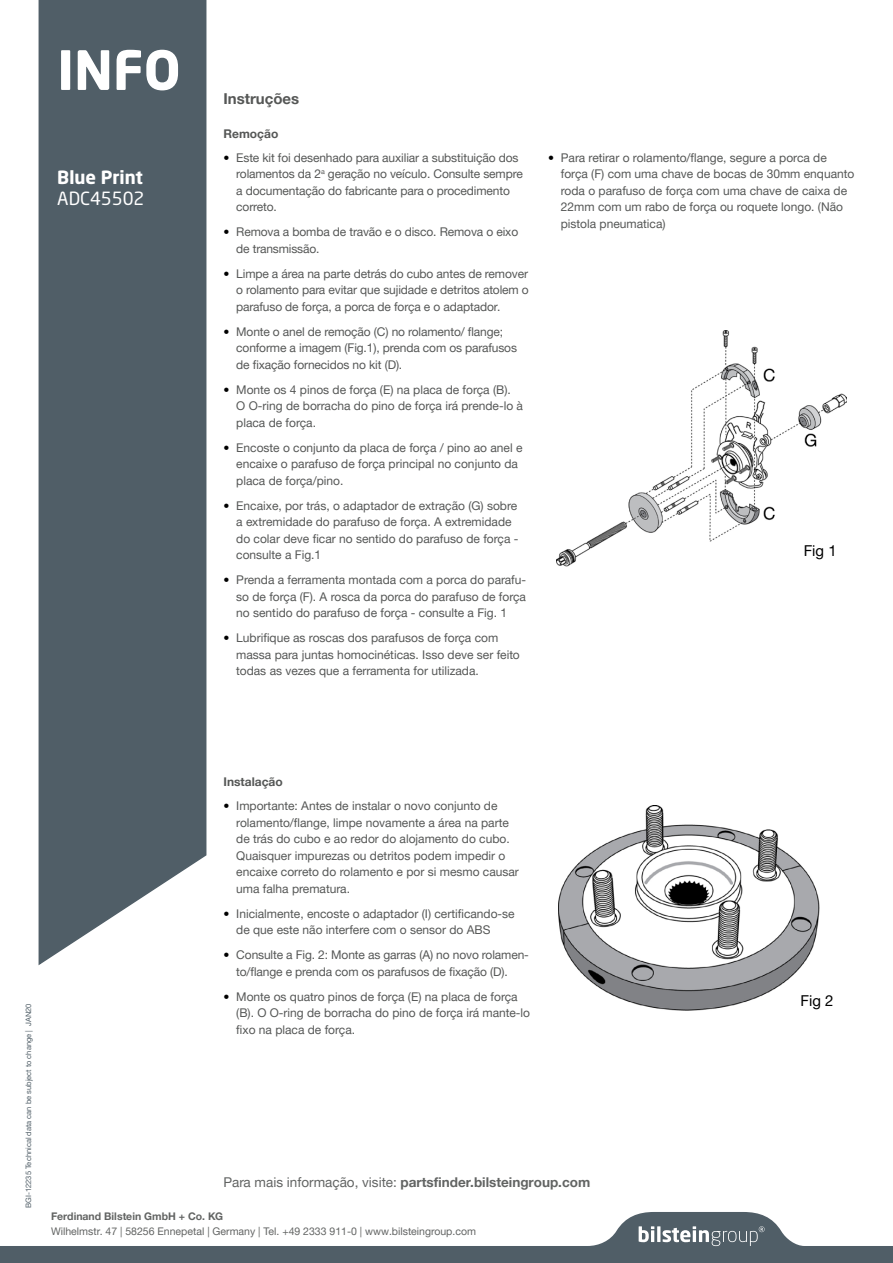
<style>
.page{position:relative;width:893px;height:1263px;background:#fff}
.page>*{position:absolute;margin:0;border:0;box-sizing:border-box;transform-origin:0 0}
.t1{font:700 53.55px "Neo Sans Pro";color:#fff}
.t2{font:700 18px "Neo Sans Pro";color:#fff}
.t3{font:18px "Neo Sans Pro";color:#fff}
.t4{font:700 15px "Helvetica Neue World 75";color:#555756}
.t5{font:15px "Helvetica Neue World 55 Roman";color:#000}
.t6{font:700 13.5px "Helvetica Neue World 75";color:#626463}
.t7{font:12px/16.5px "Helvetica Neue World 55 Roman";color:#555756}
.t8{font:700 12px "Helvetica Neue World 75";color:#555756}
.t9{font:10.5px "Helvetica Neue World 55 Roman";color:#626463}
.t10{font:700 10.5px "Helvetica Neue World 75";color:#626463}
.t11{font:7.5px "Helvetica Neue World 55 Roman";color:#505e67}
.s1{color:#000}
.s2{font-family:"Helvetica Neue World 55 Roman";font-weight:400}
</style>
<div class="page">
<div style="left:38px;top:0;width:169px;height:966px;background:#505e67"></div>
<img style="left:556px;top:330px;width:290px;height:237px">
<img style="left:558px;top:805px;width:262px;height:206px">
<svg style="left:0;top:1212px;width:893px;height:51px"></svg>
<svg style="left:639px;top:1226px;width:126px;height:20px"></svg>
<div style="left:804px;top:549px;width:80px;height:54px;background:#fff"></div>
<div style="left:800px;top:999px;width:87px;height:54px;background:#fff"></div>
<h1 class="t1" style="left:57px;top:36px;width:125px">INFO</h1>
<h2 class="t2" style="left:57px;top:166px;width:87px">Blue Print</h2>
<h2 class="t3" style="left:57px;top:187px;width:89px">ADC45502</h2>
<p class="t4" style="left:223px;top:90px;width:77px">Instruções</p>
<p class="t8" style="left:223px;top:126px;width:56px">Remoção</p>
<p class="t7" style="left:236px;top:149px;width:288px;text-indent:-13px"><span class="s1">•</span> Este kit foi desenhado para auxiliar a substituição dos rolamentos da 2<sup>a</sup> geração no veículo. Consulte sempre a documentação do fabricante para o procedimento correto.</p>
<p class="t7" style="left:236px;top:224px;width:284px;text-indent:-13px"><span class="s1">•</span> Remova a bomba de travão e o disco. Remova o eixo de transmissão.</p>
<p class="t7" style="left:236px;top:265px;width:294px;text-align:justify;text-indent:-13px"><span class="s1">•</span> Limpe a área na parte detrás do cubo antes de remover o rolamento para evitar que sujidade e detritos atolem o parafuso de força, a porca de força e o adaptador.</p>
<p class="t7" style="left:236px;top:323px;width:282px;text-indent:-13px"><span class="s1">•</span> Monte o anel de remoção (C) no rolamento/ flange; conforme a imagem (Fig.1), prenda com os parafusos de fixação fornecidos no kit (D).</p>
<p class="t7" style="left:236px;top:381px;width:288px;text-indent:-13px"><span class="s1">•</span> Monte os 4 pinos de força (E) na placa de força (B).<br>O O-ring de borracha do pino de força irá prende-lo à placa de força.</p>
<p class="t7" style="left:236px;top:439px;width:288px;text-indent:-13px"><span class="s1">•</span> Encoste o conjunto da placa de força / pino ao anel e encaixe o parafuso de força principal no conjunto da placa de força/pino.</p>
<p class="t7" style="left:236px;top:497px;width:284px;text-indent:-13px"><span class="s1">•</span> Encaixe, por trás, o adaptador de extração (G) sobre a extremidade do parafuso de força. A extremidade do colar deve ficar no sentido do parafuso de força - consulte a Fig.1</p>
<p class="t7" style="left:236px;top:572px;width:291px;text-align:justify;text-indent:-13px"><span class="s1">•</span> Prenda a ferramenta montada com a porca do parafu&shy;so de força (F). A rosca da porca do parafuso de força no sentido do parafuso de força - consulte a Fig. 1</p>
<p class="t7" style="left:236px;top:630px;width:285px;text-indent:-13px"><span class="s1">•</span> Lubrifique as roscas dos parafusos de força com massa para juntas homocinéticas. Isso deve ser feito todas as vezes que a ferramenta for utilizada.</p>
<p class="t7" style="left:561px;top:149px;width:295px;text-indent:-13px"><span class="s1">•</span> Para retirar o rolamento/flange, segure a porca de força (F) com uma chave de bocas de 30mm enquanto roda o parafuso de força com uma chave de caixa de 22mm com um rabo de força ou roquete longo. (Não pistola pneumatica)</p>
<p class="t5" style="left:804px;top:542px;width:35px">Fig 1</p>
<p class="t11" style="left:24px;top:1208px;width:206px;rotate:-90deg">BGI-12235 Technical data can be subject to change | JAN20</p>
<p class="t8" style="left:223px;top:775px;width:61px">Instalação</p>
<p class="t7" style="left:236px;top:798px;width:284px;text-indent:-13px"><span class="s1">•</span> Importante: Antes de instalar o novo conjunto de rolamento/flange, limpe novamente a área na parte de trás do cubo e ao redor do alojamento do cubo.<br>Quaisquer impurezas ou detritos podem impedir o encaixe correto do rolamento e por si mesmo causar uma falha prematura.</p>
<p class="t7" style="left:236px;top:905px;width:280px;text-indent:-13px"><span class="s1">•</span> Inicialmente, encoste o adaptador (I) certificando-se de que este não interfere com o sensor do ABS</p>
<p class="t7" style="left:236px;top:947px;width:294px;text-indent:-13px"><span class="s1">•</span> Consulte a Fig. 2: Monte as garras (A) no novo rolamen&shy;to/flange e prenda com os parafusos de fixação (D).</p>
<p class="t7" style="left:236px;top:988px;width:295px;text-indent:-13px"><span class="s1">•</span> Monte os quatro pinos de força (E) na placa de força (B). O O-ring de borracha do pino de força irá mante-lo fixo na placa de força.</p>
<p class="t6" style="left:223px;top:1175px;width:368px"><span class="s2">Para mais informação, visite:</span> partsfinder.bilsteingroup.com</p>
<p class="t10" style="left:51px;top:1210px;width:174px">Ferdinand Bilstein GmbH + Co. KG</p>
<p class="t9" style="left:51px;top:1225px;width:426px">Wilhelmstr. 47 | 58256 Ennepetal | Germany | Tel. +49 2333 911-0 | www.bilsteingroup.com</p>
<p class="t5" style="left:800px;top:992px;width:35px">Fig 2</p>
</div>
